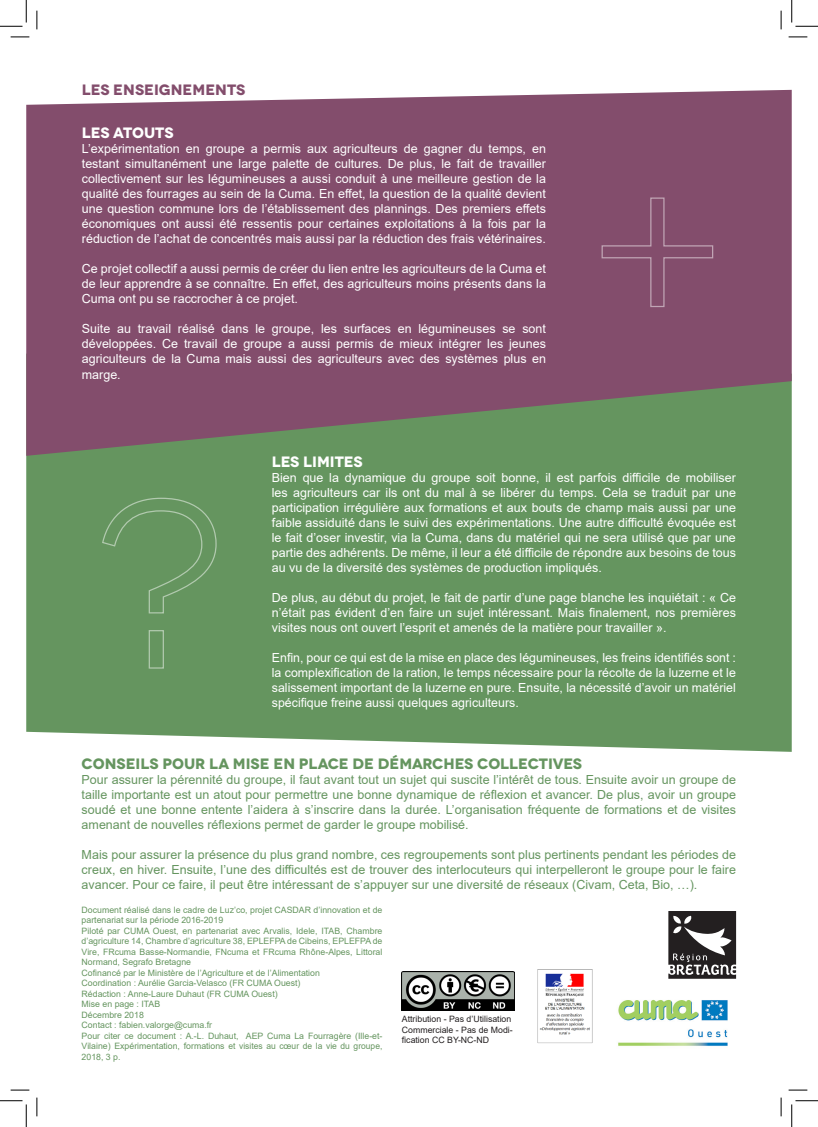
<style>
.page{position:relative;width:818px;height:1127px;background:#fff}
.page>*{position:absolute;margin:0;border:0;box-sizing:border-box;transform-origin:0 0}
.t1{font:700 15px "Novecentowide";letter-spacing:-.005em;color:#65955f}
.t2{font:700 15px "Novecentowide";color:#fff}
.t3{font:700 15px "Novecentowide";color:#834d6c}
.t4{font:12.5px/15px "Arial";color:#fff;text-align:justify}
.t5{font:12.5px/15px "Arial";color:#65955f;text-align:justify}
.t6{font:8.75px/10.5px "Arial";color:#65955f;text-align:justify}
.t7{font:8.75px/10.5px "Arial";color:#231f20}
</style>
<div class="page">
<div style="left:26px;top:455px;width:766px;height:296px;background:#65955f"></div>
<svg style="left:26px;top:90px;width:766px;height:365px;background:#82586d"></svg>
<svg style="left:601px;top:197px;width:113px;height:111px;background:#85506f"></svg>
<div style="left:101px;top:497px;width:116px;height:172px;background:#65955f"></div>
<img style="left:537px;top:969px;width:56px;height:75px">
<img style="left:618px;top:999px;width:110px;height:47px">
<img style="left:402px;top:971px;width:113px;height:39px">
<svg style="left:668px;top:911px;width:68px;height:67px"></svg>
<svg style="left:11px;top:36px;width:18px;height:2px"></svg>
<svg style="left:788px;top:36px;width:19px;height:2px"></svg>
<svg style="left:11px;top:1089px;width:18px;height:1px"></svg>
<svg style="left:788px;top:1089px;width:19px;height:1px"></svg>
<svg style="left:36px;top:11px;width:2px;height:18px"></svg>
<svg style="left:36px;top:1097px;width:2px;height:18px"></svg>
<svg style="left:780px;top:11px;width:2px;height:18px"></svg>
<svg style="left:780px;top:1097px;width:2px;height:18px"></svg>
<svg style="left:0;top:0;width:27px;height:27px"></svg>
<svg style="left:0;top:1100px;width:27px;height:26px"></svg>
<svg style="left:791px;top:0;width:27px;height:27px"></svg>
<svg style="left:791px;top:1100px;width:27px;height:26px"></svg>
<p class="t3" style="left:82px;top:80px;width:165px">LES ENSEIGNEMENTS</p>
<p class="t2" style="left:82px;top:124px;width:93px">LES ATOUTS</p>
<p class="t4" style="left:82px;top:141px;width:466px">L’expérimentation en groupe a permis aux agriculteurs de gagner du temps, en testant simultanément une large palette de cultures. De plus, le fait de travailler collectivement sur les légumineuses a aussi conduit à une meilleure gestion de la qualité des fourrages au sein de la Cuma. En effet, la question de la qualité devient une question commune lors de l’établissement des plannings. Des premiers effets économiques ont aussi été ressentis pour certaines exploitations à la fois par la réduction de l’achat de concentrés mais aussi par la réduction des frais vétérinaires.</p>
<p class="t4" style="left:82px;top:261px;width:466px">Ce projet collectif a aussi permis de créer du lien entre les agriculteurs de la Cuma et de leur apprendre à se connaître. En effet, des agriculteurs moins présents dans la Cuma ont pu se raccrocher à ce projet.</p>
<p class="t4" style="left:82px;top:321px;width:466px">Suite au travail réalisé dans le groupe, les surfaces en légumineuses se sont développées. Ce travail de groupe a aussi permis de mieux intégrer les jeunes agriculteurs de la Cuma mais aussi des agriculteurs avec des systèmes plus en marge.</p>
<p class="t2" style="left:272px;top:452px;width:92px">LES LIMITES</p>
<p class="t4" style="left:272px;top:470px;width:466px">Bien que la dynamique du groupe soit bonne, il est parfois difficile de mobiliser les agriculteurs car ils ont du mal à se libérer du temps. Cela se traduit par une participation irrégulière aux formations et aux bouts de champ mais aussi par une faible assiduité dans le suivi des expérimentations. Une autre difficulté évoquée est le fait d’oser investir, via la Cuma, dans du matériel qui ne sera utilisé que par une partie des adhérents. De même, il leur a été difficile de répondre aux besoins de tous au vu de la diversité des systèmes de production impliqués.</p>
<p class="t4" style="left:272px;top:590px;width:466px">De plus, au début du projet, le fait de partir d’une page blanche les inquiétait : « Ce n’était pas évident d’en faire un sujet intéressant. Mais finalement, nos premières visites nous ont ouvert l’esprit et amenés de la matière pour travailler ».</p>
<p class="t4" style="left:272px;top:650px;width:465px">Enfin, pour ce qui est de la mise en place des légumineuses, les freins identifiés sont : la complexification de la ration, le temps nécessaire pour la récolte de la luzerne et le salissement important de la luzerne en pure. Ensuite, la nécessité d’avoir un matériel spécifique freine aussi quelques agriculteurs.</p>
<p class="t1" style="left:82px;top:754px;width:502px">CONSEILS POUR LA MISE EN PLACE DE DÉMARCHES COLLECTIVES</p>
<p class="t5" style="left:82px;top:771px;width:656px">Pour assurer la pérennité du groupe, il faut avant tout un sujet qui suscite l’intérêt de tous. Ensuite avoir un groupe de taille importante est un atout pour permettre une bonne dynamique de réflexion et avancer. De plus, avoir un groupe soudé et une bonne entente l’aidera à s’inscrire dans la durée. L’organisation fréquente de formations et de visites amenant de nouvelles réflexions permet de garder le groupe mobilisé.</p>
<p class="t5" style="left:82px;top:846px;width:656px">Mais pour assurer la présence du plus grand nombre, ces regroupements sont plus pertinents pendant les périodes de creux, en hiver. Ensuite, l’une des difficultés est de trouver des interlocuteurs qui interpelleront le groupe pour le faire avancer. Pour ce faire, il peut être intéressant de s’appuyer sur une diversité de réseaux (Civam, Ceta, Bio, …).</p>
<p class="t6" style="left:82px;top:903px;width:302px">Document réalisé dans le cadre de Luz’co, projet CASDAR d’innovation et de partenariat sur la période 2016-2019</p>
<p class="t6" style="left:82px;top:924px;width:302px">Piloté par CUMA Ouest, en partenariat avec Arvalis, Idele, ITAB, Chambre d’agriculture 14, Chambre d’agriculture 38, EPLEFPA de Cibeins, EPLEFPA de Vire, FRcuma Basse-Normandie, FNcuma et FRcuma Rhône-Alpes, Littoral Normand, Segrafo Bretagne</p>
<p class="t6" style="left:82px;top:966px;width:240px">Cofinancé par le Ministère de l’Agriculture et de l’Alimentation</p>
<p class="t6" style="left:82px;top:977px;width:220px">Coordination : Aurélie Garcia-Velasco (FR CUMA Ouest)</p>
<p class="t6" style="left:82px;top:987px;width:197px">Rédaction : Anne-Laure Duhaut (FR CUMA Ouest)</p>
<p class="t6" style="left:82px;top:998px;width:80px">Mise en page : ITAB</p>
<p class="t6" style="left:82px;top:1008px;width:64px">Décembre 2018</p>
<p class="t6" style="left:82px;top:1019px;width:132px">Contact : fabien.valorge@cuma.fr</p>
<p class="t6" style="left:82px;top:1029px;width:302px">Pour citer ce document : A.-L. Duhaut, AEP Cuma La Fourragère (Ille-et-Vilaine) Expérimentation, formations et visites au cœur de la vie du groupe, 2018, 3 p.</p>
<p class="t7" style="left:402px;top:1013px;width:112px">Attribution - Pas d’Utilisation<br>Commerciale - Pas de Modi&shy;fication CC BY-NC-ND</p>
</div>
